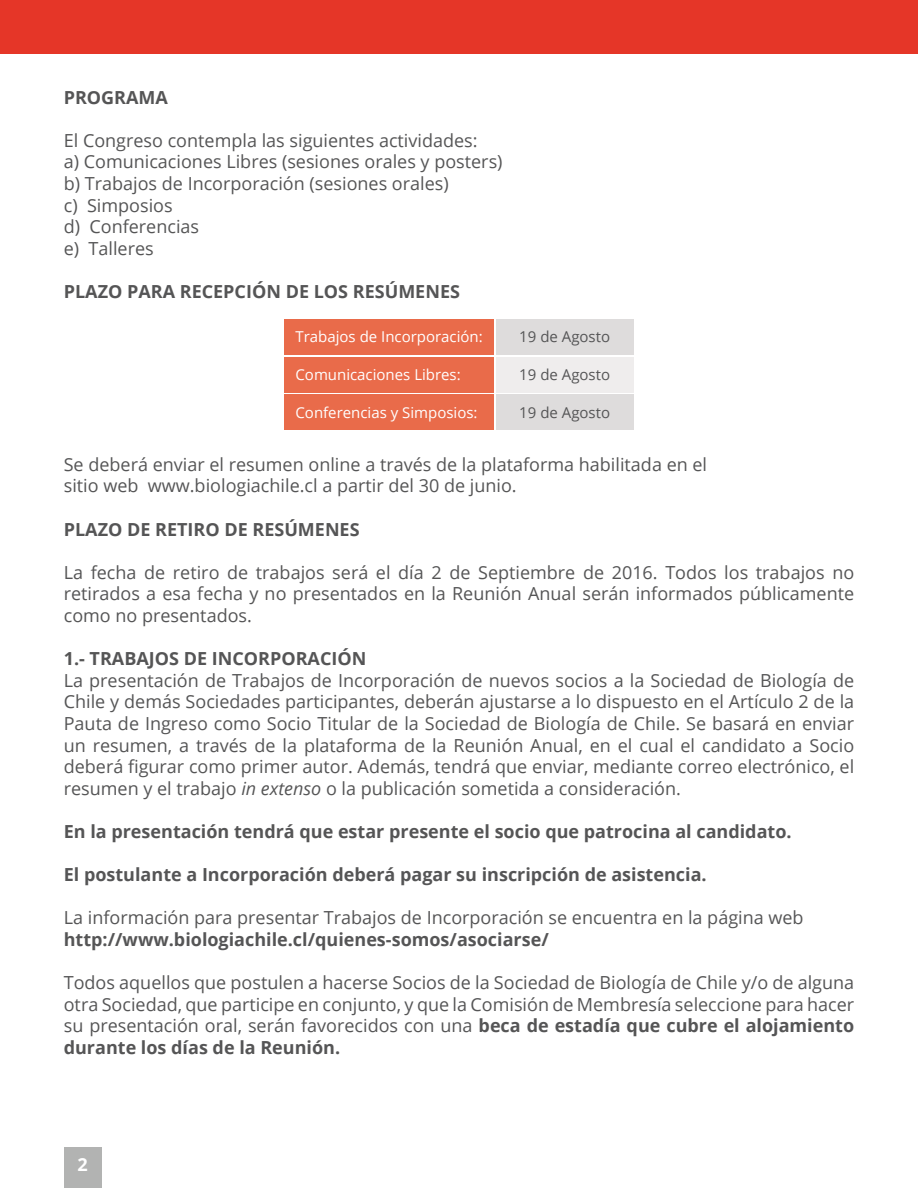
<style>
.page{position:relative;width:918px;height:1188px;background:#fff}
.page>*{position:absolute;margin:0;border:0;box-sizing:border-box;transform-origin:0 0}
.t1{font:18px/21.6px "Open Sans";color:#555556;text-align:justify}
.t2{font:700 18px "Open Sans";color:#555556}
.t3{font:700 18px "Open Sans";color:#fff}
.t4{font:15px "Open Sans";color:#fff}
.t5{font:15px "Open Sans";color:#555556}
.s1{font-style:italic}
.s2{font-weight:700}
</style>
<div class="page">
<div style="left:64px;top:1148px;width:38px;height:40px;background:#b2b3b2"></div>
<div style="left:0;top:0;width:918px;height:53px;background:#e53628"></div>
<div style="left:496px;top:357px;width:137px;height:35px;background:#efeded"></div>
<div style="left:496px;top:319px;width:137px;height:36px;background:#dedcdc"></div>
<div style="left:496px;top:395px;width:137px;height:35px;background:#dedcdc"></div>
<div style="left:285px;top:319px;width:209px;height:36px;background:#e96b4a"></div>
<div style="left:285px;top:357px;width:209px;height:35px;background:#e96b4a"></div>
<div style="left:285px;top:395px;width:209px;height:35px;background:#e96b4a"></div>
<p class="t2" style="left:64px;top:84px;width:106px">PROGRAMA</p>
<p class="t1" style="left:64px;top:129px;width:440px;text-align:left">El Congreso contempla las siguientes actividades:<br>a) Comunicaciones Libres (sesiones orales y posters) b) Trabajos de Incorporación (sesiones orales)<br>c) Simposios<br>d) Conferencias<br>e) Talleres</p>
<p class="t2" style="left:64px;top:279px;width:398px">PLAZO PARA RECEPCIÓN DE LOS RESÚMENES</p>
<p class="t4" style="left:295px;top:326px;width:189px">Trabajos de Incorporación:</p>
<p class="t4" style="left:295px;top:364px;width:167px">Comunicaciones Libres:</p>
<p class="t4" style="left:295px;top:402px;width:184px">Conferencias y Simposios:</p>
<p class="t5" style="left:519px;top:326px;width:92px">19 de Agosto</p>
<p class="t5" style="left:519px;top:364px;width:92px">19 de Agosto</p>
<p class="t5" style="left:519px;top:402px;width:92px">19 de Agosto</p>
<p class="t1" style="left:64px;top:453px;width:645px">Se deberá enviar el resumen online a través de la plataforma habilitada en el sitio web www.biologiachile.cl a partir del 30 de junio.</p>
<p class="t2" style="left:64px;top:516px;width:297px">PLAZO DE RETIRO DE RESÚMENES</p>
<p class="t1" style="left:64px;top:561px;width:792px">La fecha de retiro de trabajos será el día 2 de Septiembre de 2016. Todos los trabajos no retirados a esa fecha y no presentados en la Reunión Anual serán informados públicamente como no presentados.</p>
<p class="t2" style="left:64px;top:646px;width:304px">1.- TRABAJOS DE INCORPORACIÓN</p>
<p class="t1" style="left:64px;top:669px;width:792px">La presentación de Trabajos de Incorporación de nuevos socios a la Sociedad de Biología de Chile y demás Sociedades participantes, deberán ajustarse a lo dispuesto en el Artículo 2 de la Pauta de Ingreso como Socio Titular de la Sociedad de Biología de Chile. Se basará en enviar un resumen, a través de la plataforma de la Reunión Anual, en el cual el candidato a Socio deberá figurar como primer autor. Además, tendrá que enviar, mediante correo electrónico, el resumen y el trabajo <span class="s1">in extenso</span> o la publicación sometida a consideración.</p>
<p class="t2" style="left:64px;top:819px;width:729px">En la presentación tendrá que estar presente el socio que patrocina al candidato.</p>
<p class="t2" style="left:64px;top:862px;width:644px">El postulante a Incorporación deberá pagar su inscripción de asistencia.</p>
<p class="t1" style="left:64px;top:907px;width:741px">La información para presentar Trabajos de Incorporación se encuentra en la página web</p>
<p class="t2" style="left:64px;top:927px;width:486px">http://www.biologiachile.cl/quienes-somos/asociarse/</p>
<p class="t1" style="left:64px;top:972px;width:792px">Todos aquellos que postulen a hacerse Socios de la Sociedad de Biología de Chile y/o de alguna otra Sociedad, que participe en conjunto, y que la Comisión de Membresía seleccione para hacer su presentación oral, serán favorecidos con una <span class="s2">beca de estadía que cubre el alojamiento durante los días de la Reunión.</span></p>
<p class="t3" style="left:78px;top:1151px;width:12px">2</p>
</div>
